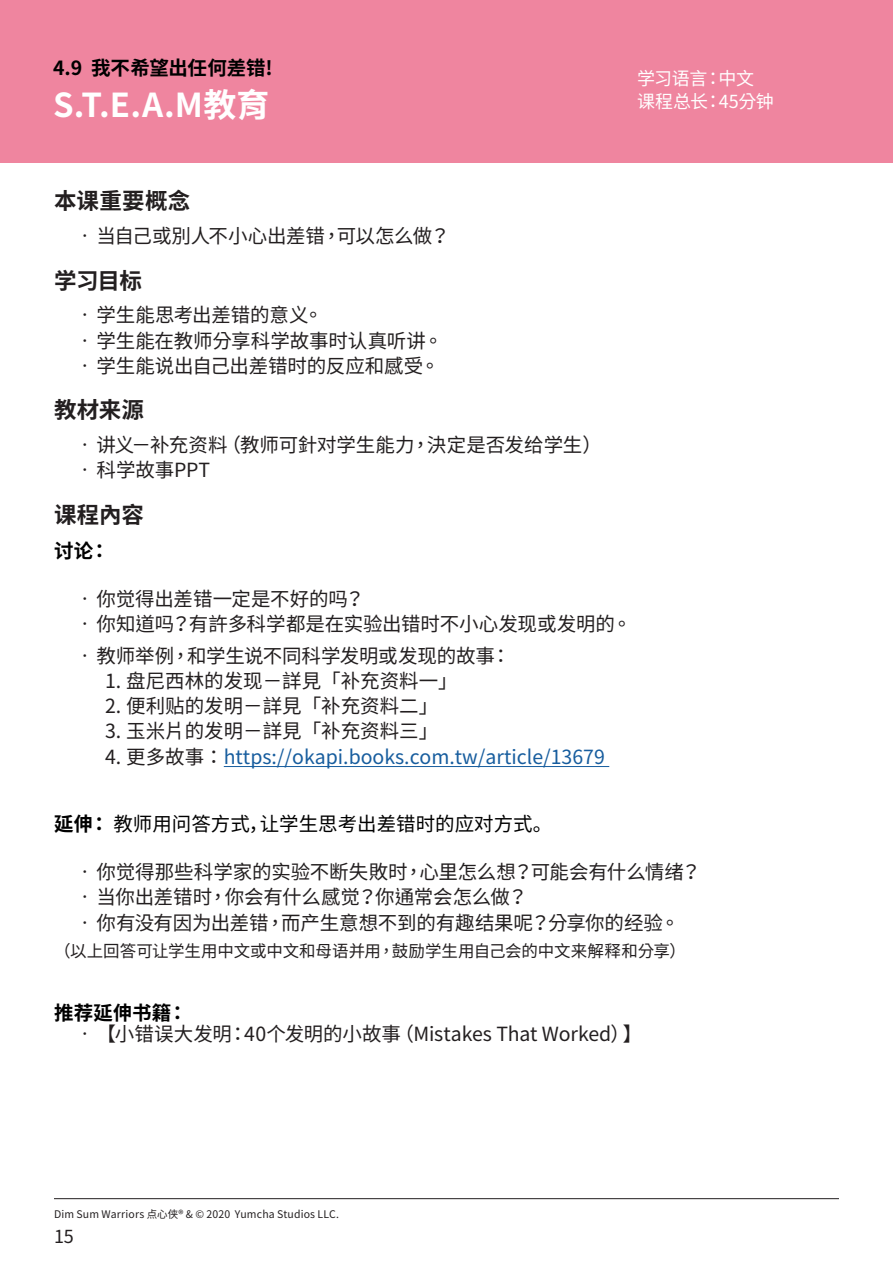
<style>
.page{position:relative;width:893px;height:1263px;background:#fff}
.page>*{position:absolute;margin:0;border:0;box-sizing:border-box;transform-origin:0 0}
.t1{font:700 33px "Noto Sans CJ Ktc";color:#fff}
.t2{font:700 22.5px "Noto Sans CJ Ktc";letter-spacing:.005em;color:#231f20}
.t3{font:19.5px "Noto Sans CJ Ktc";letter-spacing:-.005em;color:#231f20}
.t4{font:19.5px "Noto Sans CJ Ktc";color:#175d9e}
.t5{font:19.5px "Noto Sans CJ Ktc";color:#000}
.t6{font:700 19.5px "Noto Sans CJ Ktc";color:#000}
.t7{font:18px "Noto Sans CJ Ktc";letter-spacing:-.02em;color:#fff}
.t8{font:18px "Noto Sans CJ Ktc";color:#231f20}
.t9{font:16.5px "Noto Sans CJ Ktc";letter-spacing:-.005em;color:#231f20}
.t10{font:10.5px "Noto Sans CJ Ktc";letter-spacing:.015em;color:#231f20}
.s1{color:#231f20}
.s2{font-weight:700}
</style>
<div class="page">
<hr style="left:54px;top:1198px;width:785px;height:1px;background:#231f20">
<div style="left:0;top:0;width:893px;height:163px;background:#ef859f"></div>
<hr style="left:224px;top:766px;width:385px;height:1px;background:#175d9e">
<h3 class="t6" style="left:53px;top:57px;width:221px">4.9 我不希望出任何差错!</h3>
<h1 class="t1" style="left:53px;top:86px;width:218px">S.T.E.A.M教育</h1>
<p class="t7" style="left:637px;top:68px;width:119px">学习语言：中文</p>
<p class="t7" style="left:637px;top:91px;width:138px">课程总长：45分钟</p>
<h2 class="t2" style="left:54px;top:188px;width:138px">本课重要概念</h2>
<p class="t3" style="left:75px;top:225px;width:376px">• 当自己或別人不小心出差错，可以怎么做？</p>
<h2 class="t2" style="left:54px;top:268px;width:90px">学习目标</h2>
<p class="t3" style="left:75px;top:304px;width:249px">• 学生能思考出差错的意义。</p>
<p class="t3" style="left:75px;top:329px;width:369px">• 学生能在教师分享科学故事时认真听讲。</p>
<p class="t3" style="left:75px;top:355px;width:366px">• 学生能说出自己出差错时的反应和感受。</p>
<h2 class="t2" style="left:54px;top:397px;width:92px">教材来源</h2>
<p class="t3" style="left:75px;top:434px;width:528px">• 讲义－补充资料（教师可針对学生能力，決定是否发给学生）</p>
<p class="t3" style="left:75px;top:459px;width:136px">• 科学故事PPT</p>
<h2 class="t2" style="left:54px;top:502px;width:91px">课程內容</h2>
<h3 class="t6" style="left:54px;top:540px;width:57px">讨论：</h3>
<p class="t3" style="left:75px;top:588px;width:291px">• 你觉得出差错一定是不好的吗？</p>
<p class="t3" style="left:75px;top:613px;width:558px">• 你知道吗？有許多科学都是在实验出错时不小心发现或发明的。</p>
<p class="t3" style="left:75px;top:644px;width:437px">• 教师举例，和学生说不同科学发明或发现的故事：</p>
<p class="t3" style="left:105px;top:670px;width:354px">1. 盘尼西林的发现－詳見「补充资料一」</p>
<p class="t3" style="left:105px;top:695px;width:335px">2. 便利贴的发明－詳見「补充资料二」</p>
<p class="t3" style="left:105px;top:720px;width:335px">3. 玉米片的发明－詳見「补充资料三」</p>
<p class="t4" style="left:105px;top:745px;width:501px"><span class="s1">4. 更多故事：</span>https://okapi.books.com.tw/article/13679</p>
<h3 class="t5" style="left:54px;top:813px;width:500px"><span class="s2">延伸：</span> 教师用问答方式，让学生思考出差错时的应对方式。</h3>
<p class="t3" style="left:75px;top:861px;width:627px">• 你觉得那些科学家的实验不断失敗时，心里怎么想？可能会有什么情绪？</p>
<p class="t3" style="left:75px;top:886px;width:454px">• 当你出差错时，你会有什么感觉？你通常会怎么做？</p>
<p class="t3" style="left:75px;top:911px;width:606px">• 你有没有因为出差错，而产生意想不到的有趣结果呢？分享你的经验。</p>
<h4 class="t9" style="left:54px;top:942px;width:633px">（以上回答可让学生用中文或中文和母语并用，鼓励学生用自己会的中文来解释和分享）</h4>
<h3 class="t6" style="left:54px;top:1002px;width:135px">推荐延伸书籍：</h3>
<p class="t3" style="left:75px;top:1023px;width:568px">• 【小错误大发明：40个发明的小故事（Mistakes That Worked）】</p>
<p class="t10" style="left:54px;top:1208px;width:287px">Dim Sum Warriors 点心侠® &amp; © 2020 Yumcha Studios LLC.</p>
<p class="t8" style="left:54px;top:1226px;width:21px">15</p>
</div>
